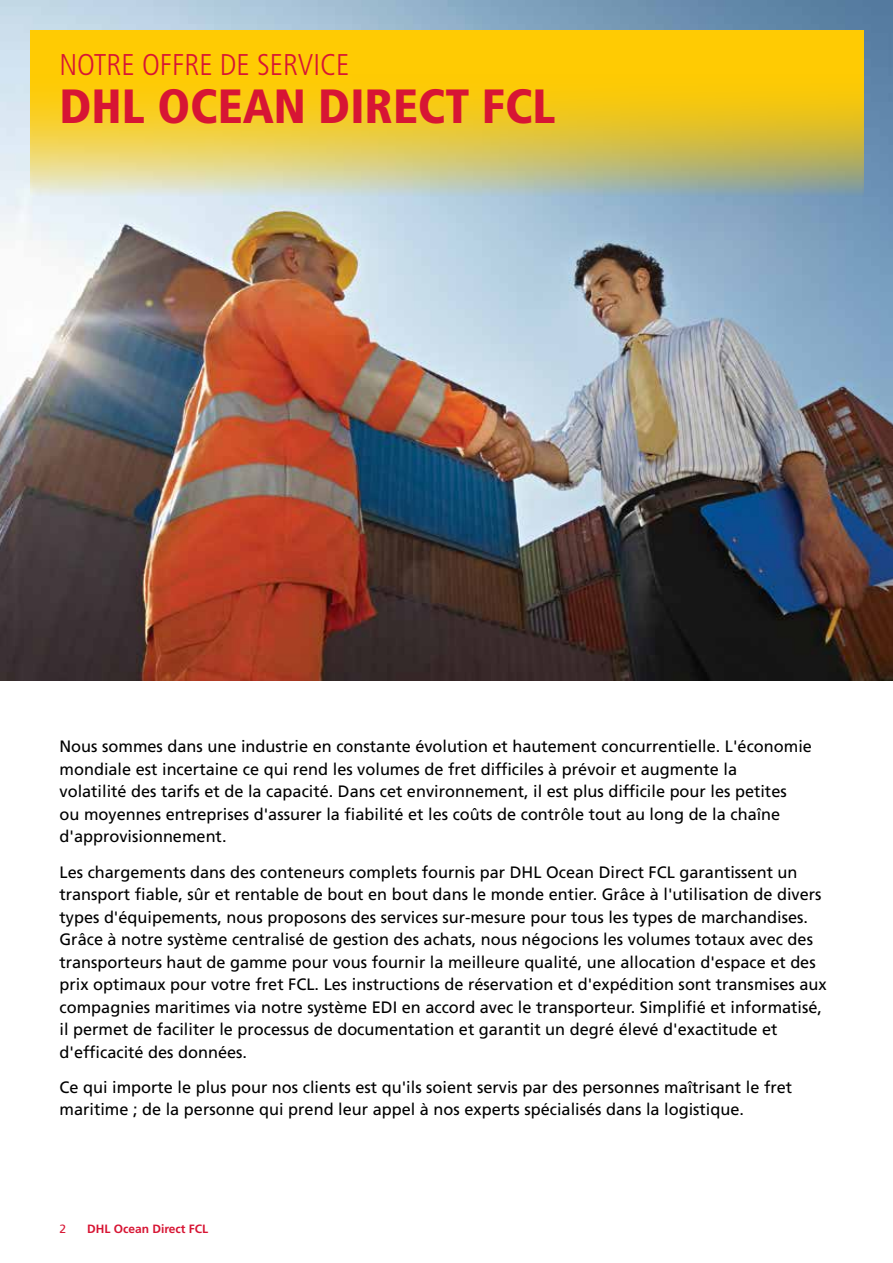
<style>
.page{position:relative;width:893px;height:1263px;background:#fff}
.page>*{position:absolute;margin:0;border:0;box-sizing:border-box;transform-origin:0 0}
.t1{font:900 condensed 48px "Frutiger LT Std";color:#d71534}
.t2{font:300 condensed 30px "Frutiger LT Std";color:#d71534}
.t3{font:16.5px/22.5px "Frutiger LT Pro";color:#000}
.t4{font:700 12px "Frutiger LT Pro";color:#d71534}
.t5{font:12px "Frutiger LT Pro";color:#d71534}
</style>
<div class="page">
<img style="left:0;top:0;width:893px;height:680px">
<div style="left:30px;top:30px;width:833px;height:27px;background:#ffcb03"></div>
<svg style="left:30px;top:57px;width:833px;height:147px;background:#e2c94d"></svg>
<h2 class="t2" style="left:60px;top:47px;width:291px">NOTRE OFFRE DE SERVICE</h2>
<h1 class="t1" style="left:60px;top:77px;width:498px">DHL OCEAN DIRECT FCL</h1>
<p class="t3" style="left:60px;top:735px;width:754px">Nous sommes dans une industrie en constante évolution et hautement concurrentielle. L'économie mondiale est incertaine ce qui rend les volumes de fret difficiles à prévoir et augmente la<br>volatilité des tarifs et de la capacité. Dans cet environnement, il est plus difficile pour les petites<br>ou moyennes entreprises d'assurer la fiabilité et les coûts de contrôle tout au long de la chaîne d'approvisionnement.</p>
<p class="t3" style="left:60px;top:861px;width:769px">Les chargements dans des conteneurs complets fournis par DHL Ocean Direct FCL garantissent un transport fiable, sûr et rentable de bout en bout dans le monde entier. Grâce à l'utilisation de divers types d'équipements, nous proposons des services sur-mesure pour tous les types de marchandises.<br>Grâce à notre système centralisé de gestion des achats, nous négocions les volumes totaux avec des transporteurs haut de gamme pour vous fournir la meilleure qualité, une allocation d'espace et des prix optimaux pour votre fret FCL. Les instructions de réservation et d'expédition sont transmises aux compagnies maritimes via notre système EDI en accord avec le transporteur. Simplifié et informatisé, il permet de faciliter le processus de documentation et garantit un degré élevé d'exactitude et d'efficacité des données.</p>
<p class="t3" style="left:60px;top:1076px;width:734px">Ce qui importe le plus pour nos clients est qu'ils soient servis par des personnes maîtrisant le fret maritime ; de la personne qui prend leur appel à nos experts spécialisés dans la logistique.</p>
<p class="t5" style="left:60px;top:1221px;width:8px">2</p>
<p class="t4" style="left:87px;top:1221px;width:123px">DHL Ocean Direct FCL</p>
</div>
